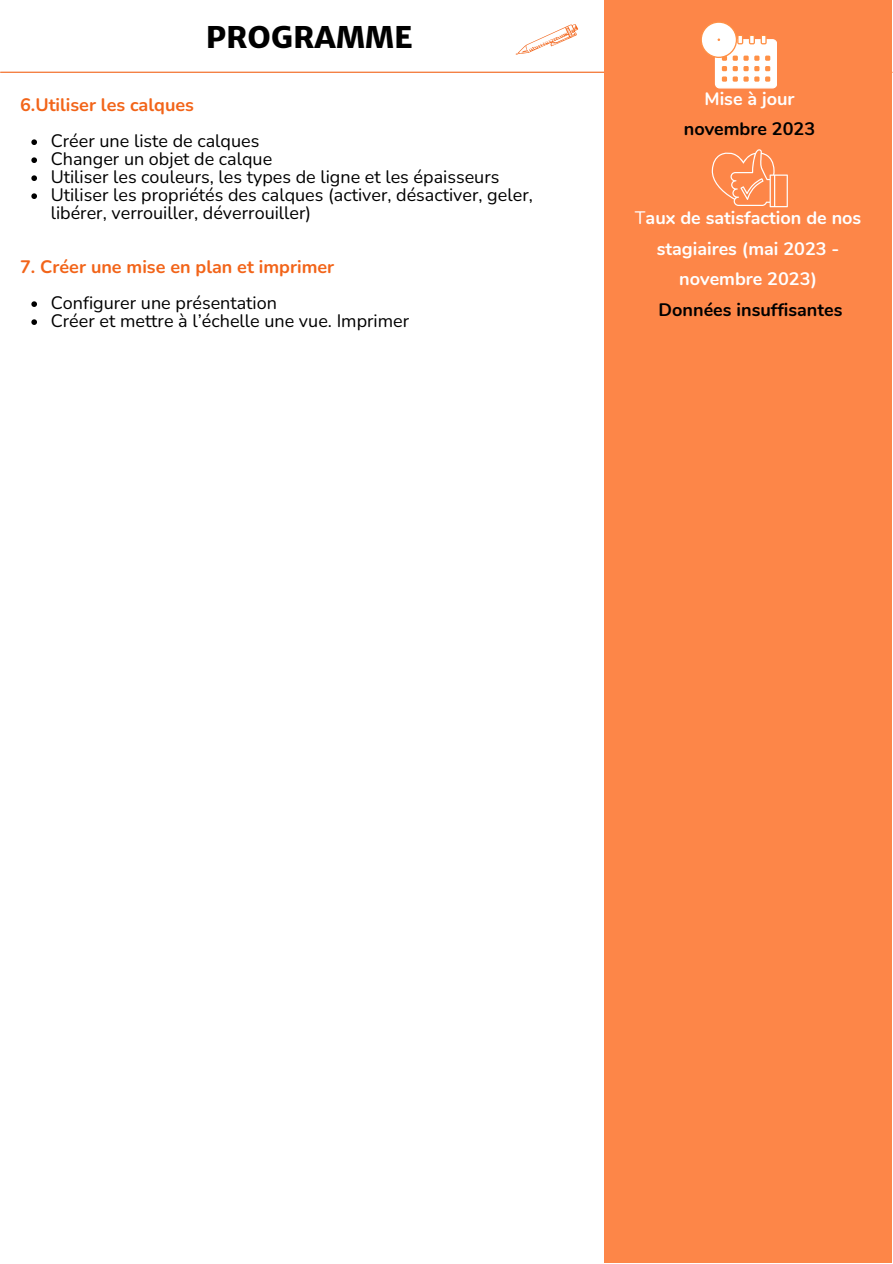
<style>
.page{position:relative;width:893px;height:1264px;background:#fff}
.page>*{position:absolute;margin:0;border:0;box-sizing:border-box;transform-origin:0 0}
.t1{font:800 30px "Merriweather Sans";color:#000}
.t2{font:18px/18px "Nunito";color:#000}
.t3{font:700 18px/30.3px "Nunito";color:#fff;text-align:center}
.t4{font:700 18px "Nunito";color:#f26419}
.t5{font:700 18px/30.3px "Nunito";color:#000;text-align:center}
.s1{color:#fff}
.s2{font-weight:400}
.s3{color:#000}
</style>
<div class="page">
<hr style="left:1px;top:72px;width:891px;height:1px;background:#f26419">
<div style="left:604px;top:0;width:287px;height:1262px;background:#fd8648"></div>
<svg style="left:515px;top:24px;width:63px;height:31px"></svg>
<svg style="left:701px;top:22px;width:76px;height:67px"></svg>
<svg style="left:711px;top:149px;width:76px;height:58px"></svg>
<svg style="left:31px;top:139px;width:6px;height:6px"></svg>
<svg style="left:31px;top:157px;width:6px;height:6px"></svg>
<svg style="left:31px;top:175px;width:6px;height:6px"></svg>
<svg style="left:31px;top:193px;width:6px;height:6px"></svg>
<svg style="left:31px;top:301px;width:6px;height:6px"></svg>
<svg style="left:31px;top:319px;width:6px;height:6px"></svg>
<p class="t1" style="left:206px;top:19px;width:208px">PROGRAMME</p>
<p class="t4" style="left:20px;top:93px;width:175px">6.Utiliser les calques</p>
<p class="t2" style="left:51px;top:132px;width:210px">Créer une liste de calques</p>
<p class="t2" style="left:51px;top:150px;width:223px">Changer un objet de calque</p>
<p class="t2" style="left:51px;top:168px;width:450px">Utiliser les couleurs, les types de ligne et les épaisseurs</p>
<p class="t2" style="left:51px;top:186px;width:483px">Utiliser les propriétés des calques (activer, désactiver, geler, libérer, verrouiller, déverrouiller)</p>
<p class="t4" style="left:20px;top:255px;width:315px">7. Créer une mise en plan et imprimer</p>
<p class="t2" style="left:51px;top:294px;width:228px">Configurer une présentation</p>
<p class="t2" style="left:51px;top:312px;width:360px">Créer et mettre à l’échelle une vue. Imprimer</p>
<p class="t5" style="left:683px;top:83px;width:133px"><span class="s1">Mise à jour </span>novembre 2023</p>
<p class="t3" style="left:634px;top:203px;width:228px"><span class="s2">T</span>aux de satisfaction de nos stagiaires (mai 2023 - novembre 2023)<br><span class="s3">Données insuffisantes</span></p>
</div>
